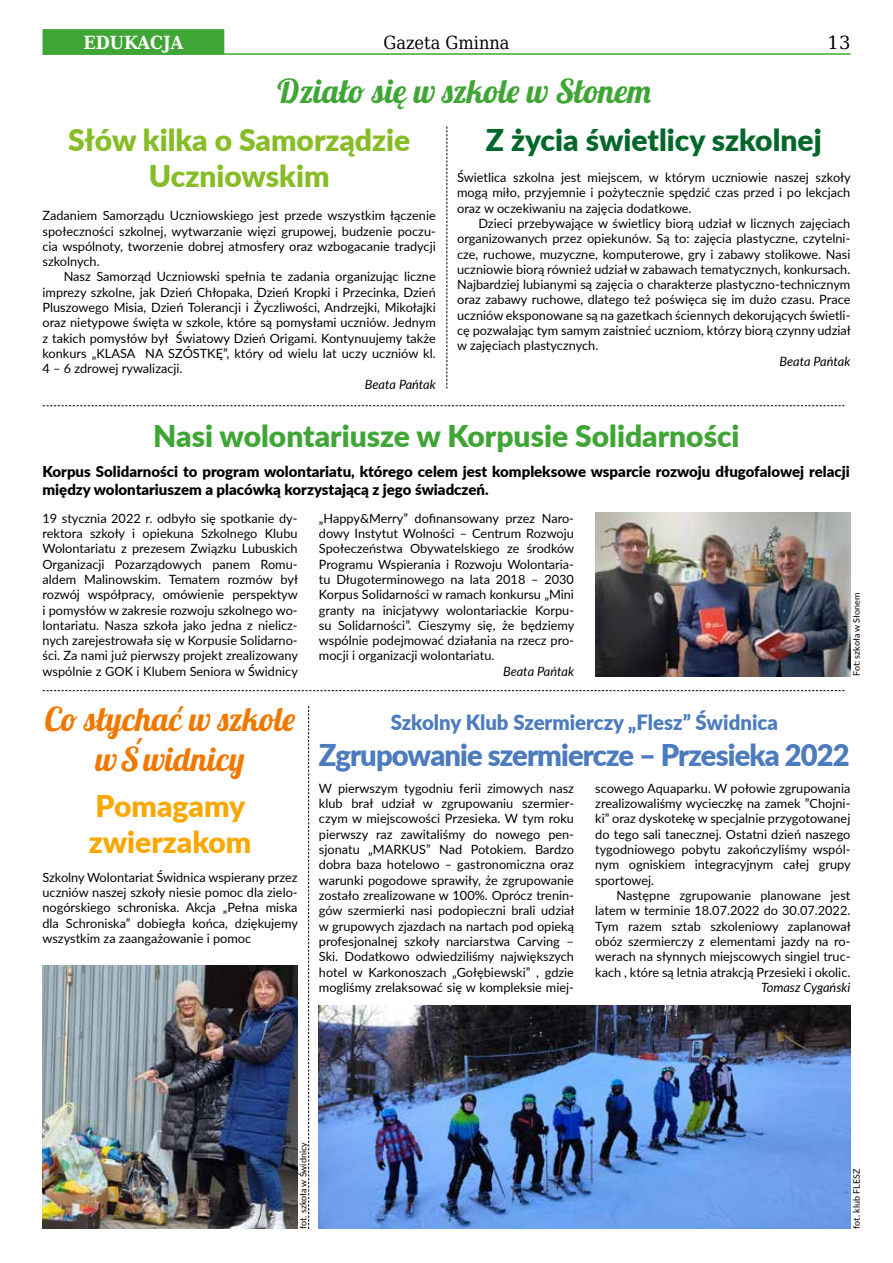
<style>
.page{position:relative;width:893px;height:1263px;background:#fff}
.page>*{position:absolute;margin:0;border:0;box-sizing:border-box;transform-origin:0 0}
.t1{font:33px/39.6px "Lobster";color:#ef7900;text-align:center}
.t2{font:33px "Lobster";color:#3fa535}
.t3{font:900 30px "Lato";color:#3fa535}
.t4{font:900 30px "Lato";letter-spacing:-.03em;color:#4c7bbe}
.t5{font:900 30px/36px "Lato";color:#86bc25;text-align:center}
.t6{font:900 30px "Lato";color:#00672b}
.t7{font:900 30px/36px "Lato";color:#f8a800}
.t8{font:900 21px "Lato";color:#4c7bbe}
.t9{font:18px "DejaVu Serif";color:#000;scale:.9 1}
.t10{font:700 18px "DejaVu Serif";color:#fff;scale:.9 1}
.t11{font:18px "DejaVu Serif";color:#000}
.t12{font:900 15px/18px "Lato";color:#000}
.t13{font:12.75px/15.3px "Lato";color:#000;text-align:justify}
.t14{font:italic 12.75px "Lato";color:#000}
.t15{font:9px "Lato";color:#000}
</style>
<div class="page">
<hr style="left:43px;top:53px;width:807px;height:2px;background:#3fa535">
<div style="left:43px;top:29px;width:181px;height:26px;background:#3fa535;border:2px solid #3fa535"></div>
<img style="left:43px;top:965px;width:255px;height:264px">
<svg style="left:43px;top:405px;width:801px;height:1px"></svg>
<svg style="left:43px;top:690px;width:801px;height:1px"></svg>
<svg style="left:446px;top:126px;width:1px;height:263px"></svg>
<svg style="left:308px;top:706px;width:1px;height:523px"></svg>
<img style="left:595px;top:512px;width:255px;height:164px">
<img style="left:319px;top:1006px;width:531px;height:223px">
<h3 class="t10" style="left:84px;top:28px;width:15px">EDUKACJA</h3>
<h3 class="t9" style="left:383px;top:29px;width:142px">Gazeta Gminna</h3>
<h3 class="t11" style="left:827px;top:29px;width:24px">13</h3>
<h1 class="t2" style="left:278px;top:70px;width:375px">Działo się w szkole w Słonem</h1>
<h2 class="t5" style="left:68px;top:120px;width:344px">Słów kilka o Samorządzie<br>Uczniowskim</h2>
<p class="t13" style="left:43px;top:207px;width:395px">Zadaniem Samorządu Uczniowskiego jest przede wszystkim łączenie społeczności szkolnej, wytwarzanie więzi grupowej, budzenie poczu&shy;cia wspólnoty, tworzenie dobrej atmosfery oraz wzbogacanie tradycji szkolnych.</p>
<p class="t13" style="left:43px;top:269px;width:395px;text-indent:21px">Nasz Samorząd Uczniowski spełnia te zadania organizując liczne imprezy szkolne, jak Dzień Chłopaka, Dzień Kropki i Przecinka, Dzień Pluszowego Misia, Dzień Tolerancji i Życzliwości, Andrzejki, Mikołajki oraz nietypowe święta w szkole, które są pomysłami uczniów. Jednym z takich pomysłów był Światowy Dzień Origami. Kontynuujemy także konkurs „KLASA NA SZÓSTKĘ”, który od wielu lat uczy uczniów kl.<br>4 – 6 zdrowej rywalizacji.</p>
<p class="t14" style="left:365px;top:375px;width:72px">Beata Pańtak</p>
<h2 class="t6" style="left:486px;top:117px;width:337px">Z życia świetlicy szkolnej</h2>
<p class="t13" style="left:457px;top:169px;width:395px">Świetlica szkolna jest miejscem, w którym uczniowie naszej szkoły mogą miło, przyjemnie i pożytecznie spędzić czas przed i po lekcjach oraz w oczekiwaniu na zajęcia dodatkowe.</p>
<p class="t13" style="left:457px;top:215px;width:395px;text-indent:21px">Dzieci przebywające w świetlicy biorą udział w licznych zajęciach organizowanych przez opiekunów. Są to: zajęcia plastyczne, czytelni&shy;cze, ruchowe, muzyczne, komputerowe, gry i zabawy stolikowe. Nasi uczniowie biorą również udział w zabawach tematycznych, konkursach.<br>Najbardziej lubianymi są zajęcia o charakterze plastyczno-technicznym oraz zabawy ruchowe, dlatego też poświęca się im dużo czasu. Prace uczniów eksponowane są na gazetkach ściennych dekorujących świetli&shy;cę pozwalając tym samym zaistnieć uczniom, którzy biorą czynny udział w zajęciach plastycznych.</p>
<p class="t14" style="left:779px;top:352px;width:72px">Beata Pańtak</p>
<h2 class="t3" style="left:153px;top:413px;width:588px">Nasi wolontariusze w Korpusie Solidarności</h2>
<p class="t12" style="left:43px;top:462px;width:809px">Korpus Solidarności to program wolontariatu, którego celem jest kompleksowe wsparcie rozwoju długofalowej relacji między wolontariuszem a placówką korzystającą z jego świadczeń.</p>
<p class="t13" style="left:43px;top:510px;width:257px">19 stycznia 2022 r. odbyło się spotkanie dy&shy;rektora szkoły i opiekuna Szkolnego Klubu Wolontariatu z prezesem Związku Lubuskich Organizacji Pozarządowych panem Romu&shy;aldem Malinowskim. Tematem rozmów był rozwój współpracy, omówienie perspektyw i pomysłów w zakresie rozwoju szkolnego wo&shy;lontariatu. Nasza szkoła jako jedna z nielicz&shy;nych zarejestrowała się w Korpusie Solidarno&shy;ści. Za nami już pierwszy projekt zrealizowany wspólnie z GOK i Klubem Seniora w Świdnicy</p>
<h1 class="t1" style="left:45px;top:699px;width:252px">Co słychać w szkole w Świdnicy</h1>
<h2 class="t7" style="left:89px;top:787px;width:164px">Pomagamy zwierzakom</h2>
<p class="t13" style="left:43px;top:869px;width:257px">Szkolny Wolontariat Świdnica wspierany przez uczniów naszej szkoły niesie pomoc dla zielo&shy;nogórskiego schroniska. Akcja „Pełna miska dla Schroniska” dobiegła końca, dziękujemy wszystkim za zaangażowanie i pomoc</p>
<p class="t13" style="left:319px;top:510px;width:257px">„Happy&amp;Merry” dofinansowany przez Naro&shy;dowy Instytut Wolności – Centrum Rozwoju Społeczeństwa Obywatelskiego ze środków Programu Wspierania i Rozwoju Wolontaria&shy;tu Długoterminowego na lata 2018 – 2030<br>Korpus Solidarności w ramach konkursu „Mini granty na inicjatywy wolontariackie Korpu&shy;su Solidarności”. Cieszymy się, że będziemy wspólnie podejmować działania na rzecz pro&shy;mocji i organizacji wolontariatu.</p>
<p class="t14" style="left:503px;top:662px;width:72px">Beata Pańtak</p>
<p class="t15" style="left:850px;top:676px;width:85px;rotate:-90deg">Fot: szkoła w Słonem</p>
<h3 class="t8" style="left:391px;top:707px;width:389px">Szkolny Klub Szermierczy „Flesz” Świdnica</h3>
<h2 class="t4" style="left:319px;top:733px;width:532px">Zgrupowanie szermiercze – Przesieka 2022</h2>
<p class="t13" style="left:319px;top:780px;width:257px">W pierwszym tygodniu ferii zimowych nasz klub brał udział w zgrupowaniu szermier&shy;czym w miejscowości Przesieka. W tym roku pierwszy raz zawitaliśmy do nowego pen&shy;sjonatu „MARKUS” Nad Potokiem. Bardzo dobra baza hotelowo – gastronomiczna oraz warunki pogodowe sprawiły, że zgrupowanie zostało zrealizowane w 100%. Oprócz trenin&shy;gów szermierki nasi podopieczni brali udział w grupowych zjazdach na nartach pod opieką profesjonalnej szkoły narciarstwa Carving – Ski. Dodatkowo odwiedziliśmy największych hotel w Karkonoszach „Gołębiewski” , gdzie mogliśmy zrelaksować się w kompleksie miej-</p>
<p class="t13" style="left:595px;top:780px;width:257px">scowego Aquaparku. W połowie zgrupowania zrealizowaliśmy wycieczkę na zamek ”Chojni&shy;ki” oraz dyskotekę w specjalnie przygotowanej do tego sali tanecznej. Ostatni dzień naszego tygodniowego pobytu zakończyliśmy wspól&shy;nym ogniskiem integracyjnym całej grupy sportowej.</p>
<p class="t13" style="left:595px;top:887px;width:257px;text-indent:21px">Następne zgrupowanie planowane jest latem w terminie 18.07.2022 do 30.07.2022.<br>Tym razem sztab szkoleniowy zaplanował obóz szermierczy z elementami jazdy na ro&shy;werach na słynnych miejscowych singiel truc&shy;kach , które są letnia atrakcją Przesieki i okolic.</p>
<p class="t14" style="left:761px;top:978px;width:91px">Tomasz Cygański</p>
<p class="t15" style="left:297px;top:1229px;width:88px;rotate:-90deg">fot. szkoła w Świdnicy</p>
<p class="t15" style="left:850px;top:1229px;width:61px;rotate:-90deg">fot. klub FLESZ</p>
</div>
